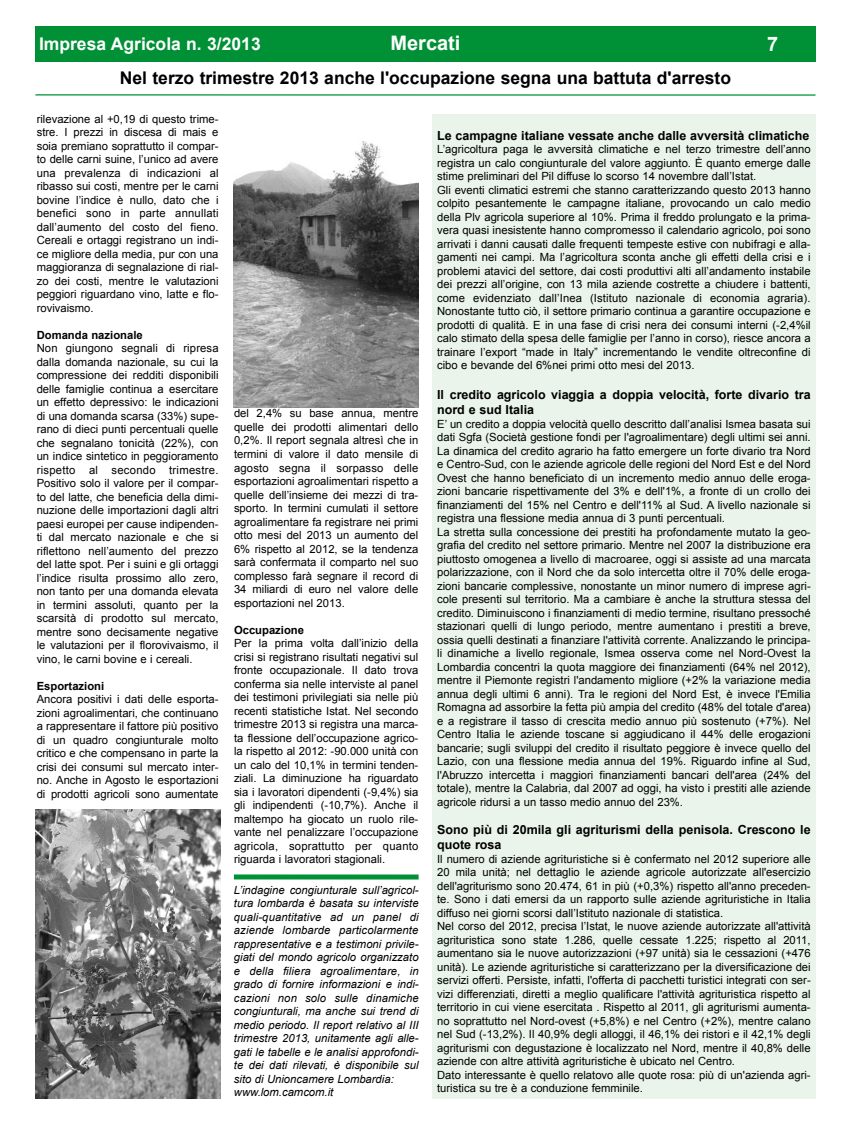
<style>
.page{position:relative;width:851px;height:1134px;background:#fff}
.page>*{position:absolute;margin:0;border:0;box-sizing:border-box;transform-origin:0 0}
.t1{font:700 20px "Arial";color:#fff}
.t2{font:700 17.5px "Arial";color:#000}
.t3{font:700 17.5px "Arial";color:#fff}
.t4{font:700 12.5px/15px "Arial";color:#000}
.t5{font:11.25px/13.5px "Arial";color:#000;text-align:justify}
.t6{font:italic 11.25px/13.5px "Arial";color:#000}
.t7{font:700 11.25px "Arial";color:#000}
</style>
<div class="page">
<div style="left:35px;top:26px;width:780px;height:36px;background:#009036"></div>
<div style="left:432px;top:114px;width:383px;height:984px;background:#ebf4eb"></div>
<hr style="left:35px;top:94px;width:780px;height:2px;background:#009036">
<div style="left:234px;top:874px;width:184px;height:5px;background:#009036"></div>
<img style="left:35px;top:809px;width:185px;height:289px">
<img style="left:234px;top:141px;width:184px;height:266px">
<h2 class="t3" style="left:39px;top:32px;width:223px">Impresa Agricola n. 3/2013</h2>
<h1 class="t1" style="left:390px;top:30px;width:72px">Mercati</h1>
<h1 class="t1" style="left:767px;top:31px;width:13px">7</h1>
<h2 class="t2" style="left:120px;top:66px;width:612px">Nel terzo trimestre 2013 anche l'occupazione segna una battuta d'arresto</h2>
<p class="t5" style="left:37px;top:112px;width:183px">rilevazione al +0,19 di questo trime&shy;stre. I prezzi in discesa di mais e soia premiano soprattutto il compar&shy;to delle carni suine, l’unico ad avere una prevalenza di indicazioni al ribasso sui costi, mentre per le carni bovine l’indice è nullo, dato che i benefici sono in parte annullati dall’aumento del costo del fieno.<br>Cereali e ortaggi registrano un indi&shy;ce migliore della media, pur con una maggioranza di segnalazione di rial&shy;zo dei costi, mentre le valutazioni peggiori riguardano vino, latte e flo&shy;rovivaismo.</p>
<p class="t7" style="left:37px;top:327px;width:107px">Domanda nazionale</p>
<p class="t5" style="left:37px;top:342px;width:183px">Non giungono segnali di ripresa dalla domanda nazionale, su cui la compressione dei redditi disponibili delle famiglie continua a esercitare un effetto depressivo: le indicazioni di una domanda scarsa (33%) supe&shy;rano di dieci punti percentuali quelle che segnalano tonicità (22%), con un indice sintetico in peggioramento rispetto al secondo trimestre.<br>Positivo solo il valore per il compar&shy;to del latte, che beneficia della dimi&shy;nuzione delle importazioni dagli altri paesi europei per cause indipenden&shy;ti dal mercato nazionale e che si riflettono nell’aumento del prezzo del latte spot. Per i suini e gli ortaggi l’indice risulta prossimo allo zero, non tanto per una domanda elevata in termini assoluti, quanto per la scarsità di prodotto sul mercato, mentre sono decisamente negative le valutazioni per il florovivaismo, il vino, le carni bovine e i cereali.</p>
<p class="t7" style="left:37px;top:678px;width:69px">Esportazioni</p>
<p class="t5" style="left:37px;top:693px;width:183px">Ancora positivi i dati delle esporta&shy;zioni agroalimentari, che continuano a rappresentare il fattore più positivo di un quadro congiunturale molto critico e che compensano in parte la crisi dei consumi sul mercato inter&shy;no. Anche in Agosto le esportazioni di prodotti agricoli sono aumentate</p>
<p class="t4" style="left:437px;top:128px;width:374px">Le campagne italiane vessate anche dalle avversità climatiche</p>
<p class="t5" style="left:437px;top:143px;width:375px;text-align:left">L’agricoltura paga le avversità climatiche e nel terzo trimestre dell’anno registra un calo congiunturale del valore aggiunto. È quanto emerge dalle stime preliminari del Pil diffuse lo scorso 14 novembre dall’Istat.<br>Gli eventi climatici estremi che stanno caratterizzando questo 2013 hanno colpito pesantemente le campagne italiane, provocando un calo medio della Plv agricola superiore al 10%. Prima il freddo prolungato e la prima&shy;vera quasi inesistente hanno compromesso il calendario agricolo, poi sono arrivati i danni causati dalle frequenti tempeste estive con nubifragi e alla&shy;gamenti nei campi. Ma l’agricoltura sconta anche gli effetti della crisi e i problemi atavici del settore, dai costi produttivi alti all’andamento instabile dei prezzi all’origine, con 13 mila aziende costrette a chiudere i battenti, come evidenziato dall’Inea (Istituto nazionale di economia agraria).<br>Nonostante tutto ciò, il settore primario continua a garantire occupazione e prodotti di qualità. E in una fase di crisi nera dei consumi interni (-2,4%il calo stimato della spesa delle famiglie per l’anno in corso), riesce ancora a trainare l’export “made in Italy” incrementando le vendite oltreconfine di cibo e bevande del 6%nei primi otto mesi del 2013.</p>
<p class="t4" style="left:437px;top:388px;width:375px">Il credito agricolo viaggia a doppia velocità, forte divario tra nord e sud Italia</p>
<p class="t5" style="left:437px;top:417px;width:375px;text-align:left">E’ un credito a doppia velocità quello descritto dall’analisi Ismea basata sui dati Sgfa (Società gestione fondi per l'agroalimentare) degli ultimi sei anni.<br>La dinamica del credito agrario ha fatto emergere un forte divario tra Nord e Centro-Sud, con le aziende agricole delle regioni del Nord Est e del Nord Ovest che hanno beneficiato di un incremento medio annuo delle eroga&shy;zioni bancarie rispettivamente del 3% e dell'1%, a fronte di un crollo dei finanziamenti del 15% nel Centro e dell'11% al Sud. A livello nazionale si registra una flessione media annua di 3 punti percentuali.<br>La stretta sulla concessione dei prestiti ha profondamente mutato la geo&shy;grafia del credito nel settore primario. Mentre nel 2007 la distribuzione era piuttosto omogenea a livello di macroaree, oggi si assiste ad una marcata polarizzazione, con il Nord che da solo intercetta oltre il 70% delle eroga&shy;zioni bancarie complessive, nonostante un minor numero di imprese agri&shy;cole presenti sul territorio. Ma a cambiare è anche la struttura stessa del credito. Diminuiscono i finanziamenti di medio termine, risultano pressoché stazionari quelli di lungo periodo, mentre aumentano i prestiti a breve, ossia quelli destinati a finanziare l'attività corrente. Analizzando le principa&shy;li dinamiche a livello regionale, Ismea osserva come nel Nord-Ovest la Lombardia concentri la quota maggiore dei finanziamenti (64% nel 2012), mentre il Piemonte registri l'andamento migliore (+2% la variazione media annua degli ultimi 6 anni). Tra le regioni del Nord Est, è invece l'Emilia Romagna ad assorbire la fetta più ampia del credito (48% del totale d'area) e a registrare il tasso di crescita medio annuo più sostenuto (+7%). Nel Centro Italia le aziende toscane si aggiudicano il 44% delle erogazioni bancarie; sugli sviluppi del credito il risultato peggiore è invece quello del Lazio, con una flessione media annua del 19%. Riguardo infine al Sud, l'Abruzzo intercetta i maggiori finanziamenti bancari dell'area (24% del totale), mentre la Calabria, dal 2007 ad oggi, ha visto i prestiti alle aziende agricole ridursi a un tasso medio annuo del 23%.</p>
<p class="t4" style="left:437px;top:823px;width:375px">Sono più di 20mila gli agriturismi della penisola. Crescono le quote rosa</p>
<p class="t5" style="left:437px;top:852px;width:375px;text-align:left">Il numero di aziende agrituristiche si è confermato nel 2012 superiore alle 20 mila unità; nel dettaglio le aziende agricole autorizzate all'esercizio dell'agriturismo sono 20.474, 61 in più (+0,3%) rispetto all'anno preceden&shy;te. Sono i dati emersi da un rapporto sulle aziende agrituristiche in Italia diffuso nei giorni scorsi dall’Istituto nazionale di statistica.<br>Nel corso del 2012, precisa l’Istat, le nuove aziende autorizzate all'attività agrituristica sono state 1.286, quelle cessate 1.225; rispetto al 2011, aumentano sia le nuove autorizzazioni (+97 unità) sia le cessazioni (+476 unità). Le aziende agrituristiche si caratterizzano per la diversificazione dei servizi offerti. Persiste, infatti, l'offerta di pacchetti turistici integrati con ser&shy;vizi differenziati, diretti a meglio qualificare l'attività agrituristica rispetto al territorio in cui viene esercitata . Rispetto al 2011, gli agriturismi aumenta&shy;no soprattutto nel Nord-ovest (+5,8%) e nel Centro (+2%), mentre calano nel Sud (-13,2%). Il 40,9% degli alloggi, il 46,1% dei ristori e il 42,1% degli agriturismi con degustazione è localizzato nel Nord, mentre il 40,8% delle aziende con altre attività agrituristiche è ubicato nel Centro.<br>Dato interessante è quello relatovo alle quote rosa: più di un'azienda agri&shy;turistica su tre è a conduzione femminile.</p>
<p class="t5" style="left:234px;top:407px;width:186px">del 2,4% su base annua, mentre quelle dei prodotti alimentari dello 0,2%. Il report segnala altresì che in termini di valore il dato mensile di agosto segna il sorpasso delle esportazioni agroalimentari rispetto a quelle dell’insieme dei mezzi di tra&shy;sporto. In termini cumulati il settore agroalimentare fa registrare nei primi otto mesi del 2013 un aumento del 6% rispetto al 2012, se la tendenza sarà confermata il comparto nel suo complesso farà segnare il record di 34 miliardi di euro nel valore delle esportazioni nel 2013.</p>
<p class="t7" style="left:234px;top:622px;width:72px">Occupazione</p>
<p class="t5" style="left:234px;top:636px;width:186px">Per la prima volta dall’inizio della crisi si registrano risultati negativi sul fronte occupazionale. Il dato trova conferma sia nelle interviste al panel dei testimoni privilegiati sia nelle più recenti statistiche Istat. Nel secondo trimestre 2013 si registra una marca&shy;ta flessione dell’occupazione agrico&shy;la rispetto al 2012: -90.000 unità con un calo del 10,1% in termini tenden&shy;ziali. La diminuzione ha riguardato sia i lavoratori dipendenti (-9,4%) sia gli indipendenti (-10,7%). Anche il maltempo ha giocato un ruolo rile&shy;vante nel penalizzare l’occupazione agricola, soprattutto per quanto riguarda i lavoratori stagionali.</p>
<p class="t6" style="left:234px;top:883px;width:186px">L’indagine congiunturale sull’agricol&shy;tura lombarda è basata su interviste quali-quantitative ad un panel di aziende lombarde particolarmente rappresentative e a testimoni privile&shy;giati del mondo agricolo organizzato e della filiera agroalimentare, in grado di fornire informazioni e indi&shy;cazioni non solo sulle dinamiche congiunturali, ma anche sui trend di medio periodo. Il report relativo al III trimestre 2013, unitamente agli alle&shy;gati le tabelle e le analisi approfondi&shy;te dei dati rilevati, è disponibile sul sito di Unioncamere Lombardia: www.lom.camcom.it</p>
</div>
